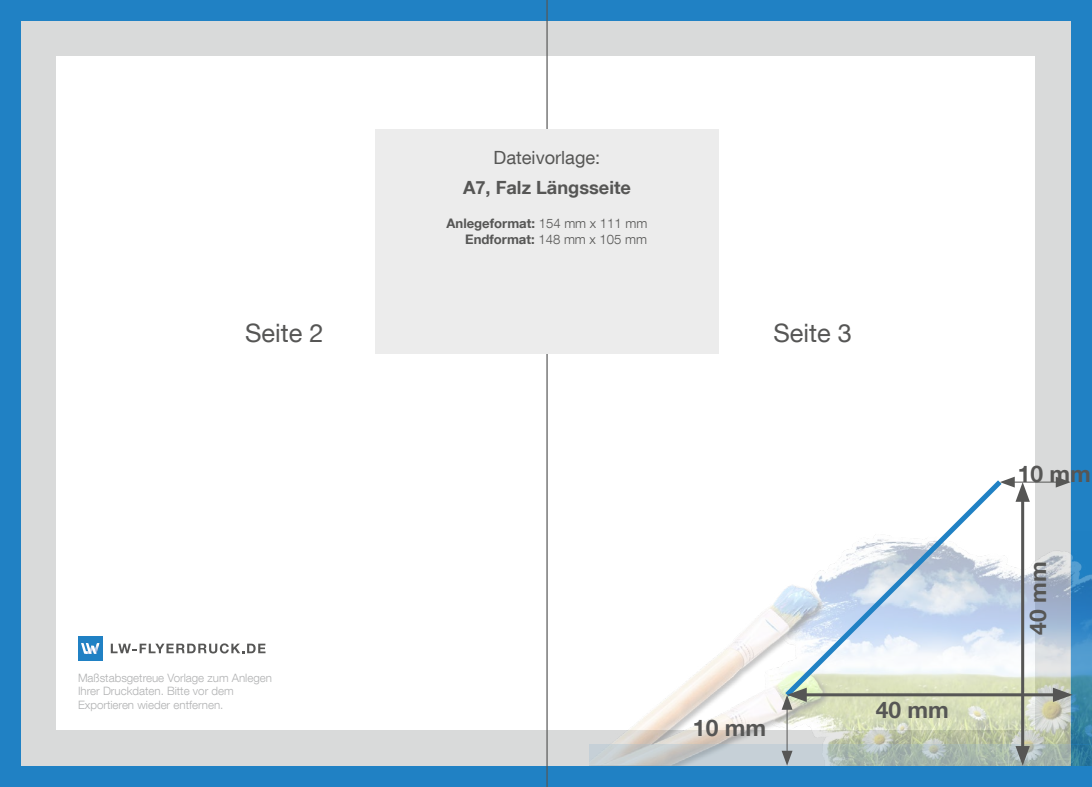
<style>
.page{position:relative;width:1092px;height:787px;background:#fff}
.page>*{position:absolute;margin:0;border:0;box-sizing:border-box;transform-origin:0 0}
.t1{font:25.25px "Helvetica Neue LT Com";color:#565655}
.t2{font:700 22.75px "Helvetica Neue LT Com";color:#565655}
.t3{font:700 18.25px "Helvetica Neue LT Com";color:#565655}
.t4{font:18.25px "Helvetica Neue LT Com";color:#565655}
.t5{font:700 13.25px "Helvetica Neue LT Com";color:#565655}
.t6{font:300 13.25px "Helvetica Neue LT Com";color:#565655}
.t7{font:300 11.5px/13.8px "Helvetica Neue LT Com";color:#b1b2b3}
.s1{font-weight:300}
.s2{font-weight:700}
</style>
<div class="page">
<div style="left:0;top:0;width:1091px;height:787px;background:#2081c4"></div>
<div style="left:21px;top:21px;width:1049px;height:744px;background:#d9dada"></div>
<div style="left:57px;top:57px;width:978px;height:673px;background:#fff"></div>
<hr style="left:546px;top:0;width:1px;height:787px;background:#565655">
<div style="left:375px;top:129px;width:343px;height:225px;background:#ececec"></div>
<img style="left:617px;top:531px;width:453px;height:213px">
<svg style="left:1070px;top:450px;width:21px;height:294px"></svg>
<svg style="left:589px;top:744px;width:502px;height:21px;background:#b2c0be"></svg>
<svg style="left:111px;top:643px;width:154px;height:10px"></svg>
<div style="left:78px;top:636px;width:25px;height:24px;background:#2081c4"></div>
<svg style="left:81px;top:643px;width:19px;height:11px"></svg>
<svg style="left:780px;top:480px;width:226px;height:222px"></svg>
<hr style="left:1021px;top:496px;width:3px;height:255px;background:#565655">
<svg style="left:1015px;top:746px;width:14px;height:19px"></svg>
<hr style="left:801px;top:693px;width:257px;height:3px;background:#565655">
<svg style="left:1052px;top:687px;width:20px;height:15px"></svg>
<hr style="left:786px;top:705px;width:1px;height:49px;background:#565655">
<svg style="left:781px;top:687px;width:25px;height:22px"></svg>
<svg style="left:781px;top:750px;width:11px;height:15px"></svg>
<hr style="left:1010px;top:481px;width:49px;height:1px;background:#565655">
<svg style="left:999px;top:476px;width:30px;height:26px"></svg>
<svg style="left:1055px;top:477px;width:15px;height:10px"></svg>
<p class="t4" style="left:493px;top:146px;width:108px">Dateivorlage:</p>
<p class="t3" style="left:463px;top:176px;width:169px">A7, Falz Längsseite</p>
<p class="t5" style="left:446px;top:215px;width:202px">Anlegeformat: <span class="s1">154 mm x 111 mm</span></p>
<p class="t6" style="left:465px;top:231px;width:183px"><span class="s2">Endformat:</span> 148 mm x 105 mm</p>
<p class="t1" style="left:245px;top:317px;width:80px">Seite 2</p>
<p class="t1" style="left:773px;top:317px;width:80px">Seite 3</p>
<p class="t7" style="left:78px;top:670px;width:195px">Maßstabsgetreue Vorlage zum Anlegen<br>Ihrer Druckdaten. Bitte vor dem</p>
<p class="t7" style="left:78px;top:698px;width:147px">Exportieren wieder entfernen.</p>
<p class="t2" style="left:875px;top:695px;width:75px">40 mm</p>
<p class="t2" style="left:693px;top:713px;width:75px">10 mm</p>
<p class="t2" style="left:1017px;top:459px;width:75px">10 mm</p>
<p class="t2" style="left:1023px;top:635px;width:75px;rotate:-90deg">40 mm</p>
</div>
